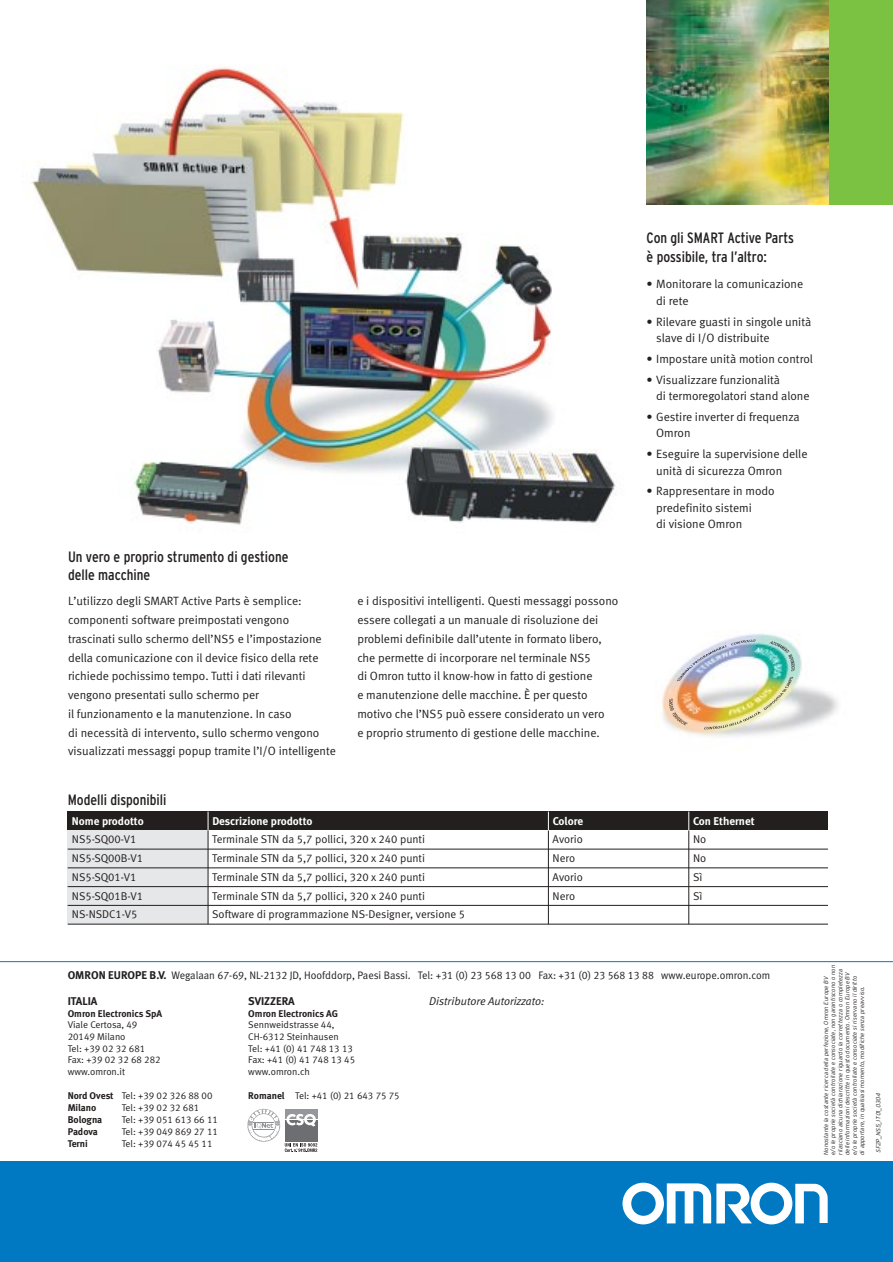
<style>
.page{position:relative;width:893px;height:1262px;background:#fff}
.page>*{position:absolute;margin:0;border:0;box-sizing:border-box;transform-origin:0 0}
.t1{font:condensed 15px/18.8px "Interstate";color:#231f1f}
.t2{font:12px/18.8px "Meta Normal LF";color:#231f1f}
.t3{font:11.25px "Meta Normal LF";color:#231f1f}
.t4{font:11.25px "Meta Bold LF";color:#fff}
.t5{font:italic 11.25px "Meta Normal LF";color:#231f1f}
.t6{font:700 11.25px "Meta";color:#231f1f}
.t7{font:10.8px "Meta Normal LF";color:#231f1f}
.t8{font:9.75px/11.7px "Meta Normal LF";color:#231f1f}
.t9{font:700 9.75px "Meta";color:#231f1f}
.t10{font:italic 300 6px/7.2px "Interstate";color:#231f1f}
.t11{font:italic 300 6px "Interstate";color:#231f1f}
.s1{font-family:"Meta";font-weight:700;font-size:11.25px}
.s2{font-family:"Meta";font-weight:700}
</style>
<div class="page">
<div style="left:68px;top:830px;width:140px;height:94px;background:#e6e7e8"></div>
<div style="left:825px;top:0;width:67px;height:204px;background:#7cc242"></div>
<img style="left:31px;top:66px;width:585px;height:459px">
<img style="left:646px;top:0;width:182px;height:204px">
<div style="left:68px;top:811px;width:760px;height:19px;background:#231f1f"></div>
<svg style="left:208px;top:811px;width:1px;height:19px"></svg>
<hr style="left:68px;top:849px;width:760px;height:1px;background:#231f1f">
<hr style="left:548px;top:830px;width:1px;height:94px;background:#231f1f">
<svg style="left:548px;top:811px;width:1px;height:19px"></svg>
<hr style="left:688px;top:830px;width:1px;height:94px;background:#231f1f">
<svg style="left:688px;top:811px;width:1px;height:19px"></svg>
<hr style="left:68px;top:867px;width:760px;height:1px;background:#231f1f">
<hr style="left:68px;top:886px;width:760px;height:1px;background:#231f1f">
<hr style="left:68px;top:905px;width:760px;height:1px;background:#231f1f">
<hr style="left:68px;top:924px;width:760px;height:1px;background:#231f1f">
<hr style="left:0;top:961px;width:892px;height:1px;background:#0079c2">
<img style="left:661px;top:633px;width:177px;height:104px">
<img style="left:669px;top:639px;width:125px;height:90px">
<div style="left:0;top:1161px;width:892px;height:100px;background:#0079c2"></div>
<svg style="left:622px;top:1182px;width:205px;height:42px"></svg>
<hr style="left:208px;top:830px;width:1px;height:94px;background:#231f1f">
<svg style="left:247px;top:1109px;width:70px;height:43px"></svg>
<p class="t1" style="left:68px;top:548px;width:222px">Un vero e proprio strumento di gestione delle macchine</p>
<p class="t2" style="left:68px;top:592px;width:269px">L’utilizzo degli SMART Active Parts è semplice: componenti software preimpostati vengono trascinati sullo schermo dell’NS5 e l’impostazione della comunicazione con il device fisico della rete richiede pochissimo tempo. Tutti i dati rilevanti vengono presentati sullo schermo per<br>il funzionamento e la manutenzione. In caso<br>di necessità di intervento, sullo schermo vengono visualizzati messaggi popup tramite l’I/O intelligente</p>
<p class="t2" style="left:357px;top:592px;width:262px">e i dispositivi intelligenti. Questi messaggi possono essere collegati a un manuale di risoluzione dei problemi definibile dall’utente in formato libero, che permette di incorporare nel terminale NS5<br>di Omron tutto il know-how in fatto di gestione<br>e manutenzione delle macchine. È per questo motivo che l’NS5 può essere considerato un vero<br>e proprio strumento di gestione delle macchine.</p>
<p class="t1" style="left:68px;top:791px;width:100px">Modelli disponibili</p>
<p class="t1" style="left:646px;top:229px;width:149px">Con gli SMART Active Parts è possibile, tra l’altro:</p>
<p class="t2" style="left:656px;top:277px;width:148px;line-height:16.5px;text-indent:-10px">• Monitorare la comunicazione di rete</p>
<p class="t2" style="left:656px;top:314px;width:157px;line-height:16.5px;text-indent:-10px">• Rilevare guasti in singole unità slave di I/O distribuite</p>
<p class="t2" style="left:646px;top:350px;width:168px">• Impostare unità motion control</p>
<p class="t2" style="left:656px;top:372px;width:155px;line-height:16.5px;text-indent:-10px">• Visualizzare funzionalità<br>di termoregolatori stand alone</p>
<p class="t2" style="left:656px;top:409px;width:145px;line-height:16.5px;text-indent:-10px">• Gestire inverter di frequenza<br>Omron</p>
<p class="t2" style="left:656px;top:447px;width:153px;line-height:16.5px;text-indent:-10px">• Eseguire la supervisione delle unità di sicurezza Omron</p>
<p class="t2" style="left:656px;top:484px;width:120px;line-height:16.5px;text-indent:-10px">• Rappresentare in modo predefinito sistemi<br>di visione Omron</p>
<p class="t4" style="left:72px;top:817px;width:73px">Nome prodotto</p>
<p class="t4" style="left:212px;top:817px;width:102px">Descrizione prodotto</p>
<p class="t4" style="left:552px;top:817px;width:32px">Colore</p>
<p class="t4" style="left:693px;top:817px;width:63px">Con Ethernet</p>
<p class="t3" style="left:72px;top:835px;width:66px">NS5-SQ00-V1</p>
<p class="t3" style="left:212px;top:835px;width:214px">Terminale STN da 5,7 pollici, 320 x 240 punti</p>
<p class="t3" style="left:552px;top:835px;width:32px">Avorio</p>
<p class="t3" style="left:693px;top:835px;width:15px">No</p>
<p class="t3" style="left:72px;top:854px;width:73px">NS5-SQ00B-V1</p>
<p class="t3" style="left:212px;top:854px;width:214px">Terminale STN da 5,7 pollici, 320 x 240 punti</p>
<p class="t3" style="left:552px;top:854px;width:24px">Nero</p>
<p class="t3" style="left:693px;top:854px;width:15px">No</p>
<p class="t3" style="left:72px;top:872px;width:66px">NS5-SQ01-V1</p>
<p class="t3" style="left:212px;top:872px;width:214px">Terminale STN da 5,7 pollici, 320 x 240 punti</p>
<p class="t3" style="left:552px;top:872px;width:32px">Avorio</p>
<p class="t3" style="left:693px;top:872px;width:11px">Sì</p>
<p class="t3" style="left:72px;top:891px;width:73px">NS5-SQ01B-V1</p>
<p class="t3" style="left:212px;top:891px;width:214px">Terminale STN da 5,7 pollici, 320 x 240 punti</p>
<p class="t3" style="left:552px;top:891px;width:24px">Nero</p>
<p class="t3" style="left:693px;top:891px;width:11px">Sì</p>
<p class="t3" style="left:72px;top:910px;width:67px">NS-NSDC1-V5</p>
<p class="t3" style="left:212px;top:910px;width:254px">Software di programmazione NS-Designer, versione 5</p>
<p class="t7" style="left:68px;top:971px;width:704px"><span class="s1">OMRON EUROPE B.V.</span> Wegalaan 67-69, NL-2132 JD, Hoofddorp, Paesi Bassi. Tel: +31 (0) 23 568 13 00 Fax: +31 (0) 23 568 13 88 www.europe.omron.com</p>
<p class="t6" style="left:68px;top:997px;width:31px">ITALIA</p>
<p class="t5" style="left:429px;top:996px;width:116px">Distributore Autorizzato:</p>
<p class="t9" style="left:68px;top:1010px;width:96px">Omron Electronics SpA</p>
<p class="t8" style="left:68px;top:1019px;width:94px">Viale Certosa, 49<br>20149 Milano<br>Tel: +39 02 32 681<br>Fax: +39 02 32 68 282 www.omron.it</p>
<p class="t8" style="left:68px;top:1090px;width:146px"><span class="s2">Nord Ovest</span> Tel: +39 02 326 88 00</p>
<p class="t9" style="left:68px;top:1104px;width:30px">Milano</p>
<p class="t8" style="left:122px;top:1102px;width:79px">Tel: +39 02 32 681</p>
<p class="t9" style="left:68px;top:1116px;width:36px">Bologna</p>
<p class="t8" style="left:122px;top:1114px;width:98px">Tel: +39 051 613 66 11</p>
<p class="t9" style="left:68px;top:1128px;width:32px">Padova</p>
<p class="t8" style="left:122px;top:1126px;width:98px">Tel: +39 049 869 27 11</p>
<p class="t9" style="left:68px;top:1140px;width:22px">Terni</p>
<p class="t8" style="left:122px;top:1138px;width:92px">Tel: +39 074 45 45 11</p>
<p class="t6" style="left:248px;top:997px;width:48px">SVIZZERA</p>
<p class="t9" style="left:248px;top:1010px;width:91px">Omron Electronics AG</p>
<p class="t8" style="left:248px;top:1019px;width:108px">Sennweidstrasse 44,<br>CH-6312 Steinhausen<br>Tel: +41 (0) 41 748 13 13<br>Fax: +41 (0) 41 748 13 45 www.omron.ch</p>
<p class="t8" style="left:248px;top:1090px;width:153px"><span class="s2">Romanel</span> Tel: +41 (0) 21 643 75 75</p>
<p class="t10" style="left:822px;top:1154px;width:191px;rotate:-90deg">Nonostante la costante ricerca della perfezione, Omron Europe BV<br>e/o le proprie società controllate e consociate, non garantiscono o non rilasciano alcuna dichiarazione riguardo la correttezza o completezza delle informazioni descritte in questo documento. Omron Europe BV e/o le proprie società controllate e consociate si riservano il diritto<br>di apportare, in qualsiasi momento, modifiche senza preavviso.</p>
<p class="t11" style="left:876px;top:1152px;width:63px;rotate:-90deg">SF2P_NS5_IT01_0304</p>
</div>
